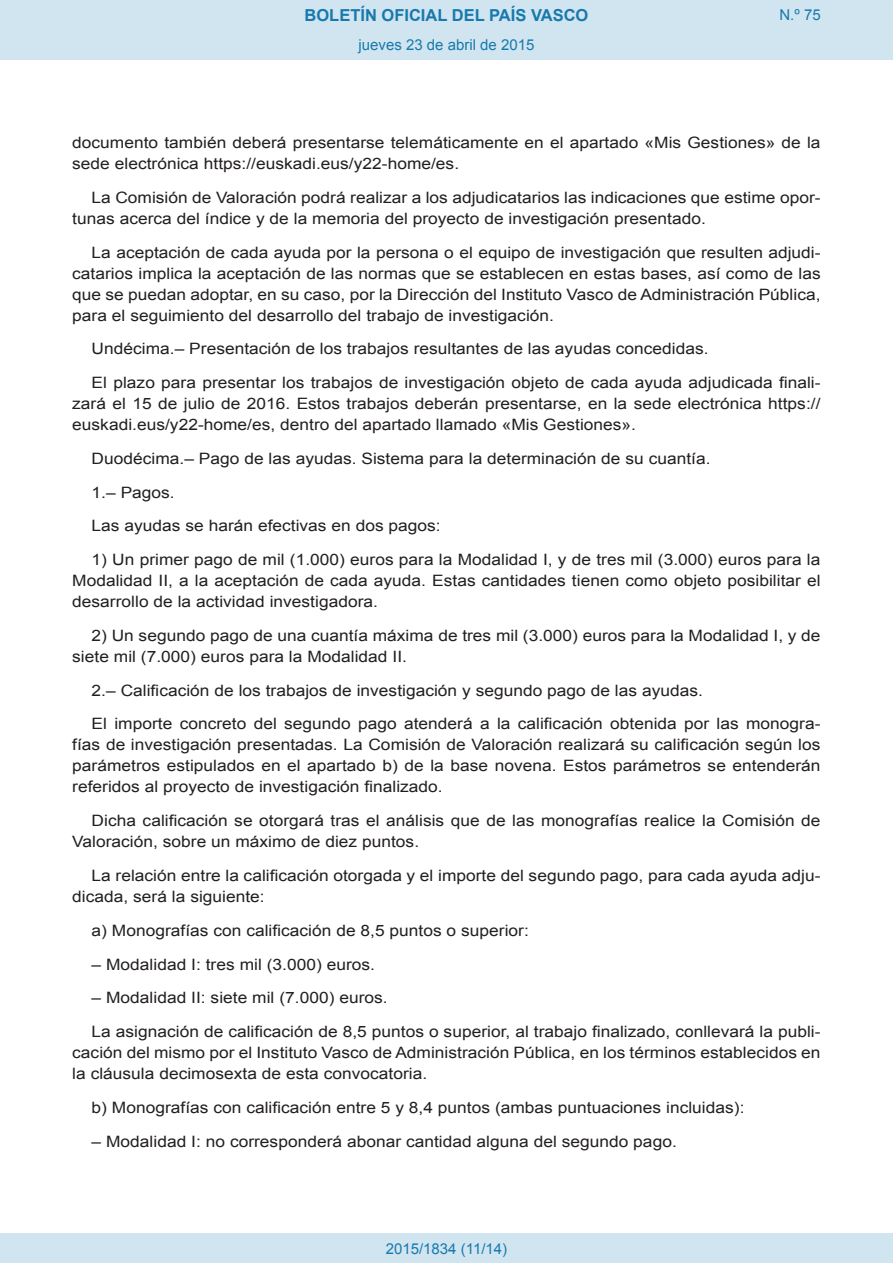
<style>
.page{position:relative;width:893px;height:1263px;background:#fff}
.page>*{position:absolute;margin:0;border:0;box-sizing:border-box;transform-origin:0 0}
.t1{font:700 16.5px "Arial";color:#1879ad}
.BOPVDetalle{font:15.6px/21px "Arial";color:#231f20;scale:1.11 1}
.Paginacion_Centro{font:15px "Arial";color:#1879ad}
</style>
<div class="page">
<div style="left:0;top:0;width:893px;height:60px;background:#d0e5f0"></div>
<div style="left:0;top:1233px;width:893px;height:30px;background:#d0e5f0"></div>
<p class="t1" style="left:305px;top:4px;width:285px">BOLETÍN OFICIAL DEL PAÍS VASCO</p>
<p class="Paginacion_Centro" style="left:358px;top:35px;width:177px">jueves 23 de abril de 2015</p>
<p class="Paginacion_Centro" style="left:779px;top:5px;width:43px">N.º 75</p>
<p class="BOPVDetalle" style="left:72px;top:132px;width:676px">documento también deberá presentarse telemáticamente en el apartado «Mis Gestiones» de la sede electrónica https://euskadi.eus/y22-home/es.</p>
<p class="BOPVDetalle" style="left:72px;top:187px;width:676px;text-indent:19px">La Comisión de Valoración podrá realizar a los adjudicatarios las indicaciones que estime opor&shy;tunas acerca del índice y de la memoria del proyecto de investigación presentado.</p>
<p class="BOPVDetalle" style="left:72px;top:242px;width:676px;text-align:justify;text-indent:19px">La aceptación de cada ayuda por la persona o el equipo de investigación que resulten adjudi&shy;catarios implica la aceptación de las normas que se establecen en estas bases, así como de las que se puedan adoptar, en su caso, por la Dirección del Instituto Vasco de Administración Pública, para el seguimiento del desarrollo del trabajo de investigación.</p>
<p class="BOPVDetalle" style="left:92px;top:339px;width:557px">Undécima.– Presentación de los trabajos resultantes de las ayudas concedidas.</p>
<p class="BOPVDetalle" style="left:72px;top:372px;width:676px;text-align:justify;text-indent:19px">El plazo para presentar los trabajos de investigación objeto de cada ayuda adjudicada finali&shy;zará el 15 de julio de 2016. Estos trabajos deberán presentarse, en la sede electrónica https:// euskadi.eus/y22-home/es, dentro del apartado llamado «Mis Gestiones».</p>
<p class="BOPVDetalle" style="left:92px;top:448px;width:559px">Duodécima.– Pago de las ayudas. Sistema para la determinación de su cuantía.</p>
<p class="BOPVDetalle" style="left:92px;top:482px;width:76px">1.– Pagos.</p>
<p class="BOPVDetalle" style="left:92px;top:516px;width:316px">Las ayudas se harán efectivas en dos pagos:</p>
<p class="BOPVDetalle" style="left:72px;top:549px;width:676px;text-align:justify;text-indent:19px">1) Un primer pago de mil (1.000) euros para la Modalidad I, y de tres mil (3.000) euros para la Modalidad II, a la aceptación de cada ayuda. Estas cantidades tienen como objeto posibilitar el desarrollo de la actividad investigadora.</p>
<p class="BOPVDetalle" style="left:72px;top:625px;width:676px;text-indent:19px">2) Un segundo pago de una cuantía máxima de tres mil (3.000) euros para la Modalidad I, y de siete mil (7.000) euros para la Modalidad II.</p>
<p class="BOPVDetalle" style="left:92px;top:680px;width:552px">2.– Calificación de los trabajos de investigación y segundo pago de las ayudas.</p>
<p class="BOPVDetalle" style="left:72px;top:714px;width:676px;text-align:justify;text-indent:19px">El importe concreto del segundo pago atenderá a la calificación obtenida por las monogra&shy;fías de investigación presentadas. La Comisión de Valoración realizará su calificación según los parámetros estipulados en el apartado b) de la base novena. Estos parámetros se entenderán referidos al proyecto de investigación finalizado.</p>
<p class="BOPVDetalle" style="left:72px;top:810px;width:676px;text-indent:19px">Dicha calificación se otorgará tras el análisis que de las monografías realice la Comisión de<br>Valoración, sobre un máximo de diez puntos.</p>
<p class="BOPVDetalle" style="left:72px;top:865px;width:676px;text-indent:19px">La relación entre la calificación otorgada y el importe del segundo pago, para cada ayuda adju&shy;dicada, será la siguiente:</p>
<p class="BOPVDetalle" style="left:92px;top:920px;width:395px">a) Monografías con calificación de 8,5 puntos o superior:</p>
<p class="BOPVDetalle" style="left:92px;top:954px;width:257px">– Modalidad I: tres mil (3.000) euros.</p>
<p class="BOPVDetalle" style="left:92px;top:987px;width:268px">– Modalidad II: siete mil (7.000) euros.</p>
<p class="BOPVDetalle" style="left:72px;top:1021px;width:676px;text-align:justify;text-indent:19px">La asignación de calificación de 8,5 puntos o superior, al trabajo finalizado, conllevará la publi&shy;cación del mismo por el Instituto Vasco de Administración Pública, en los términos establecidos en la cláusula decimosexta de esta convocatoria.</p>
<p class="BOPVDetalle" style="left:92px;top:1097px;width:590px">b) Monografías con calificación entre 5 y 8,4 puntos (ambas puntuaciones incluidas):</p>
<p class="BOPVDetalle" style="left:92px;top:1131px;width:529px">– Modalidad I: no corresponderá abonar cantidad alguna del segundo pago.</p>
<p class="Paginacion_Centro" style="left:386px;top:1238px;width:123px">2015/1834 (11/14)</p>
</div>
